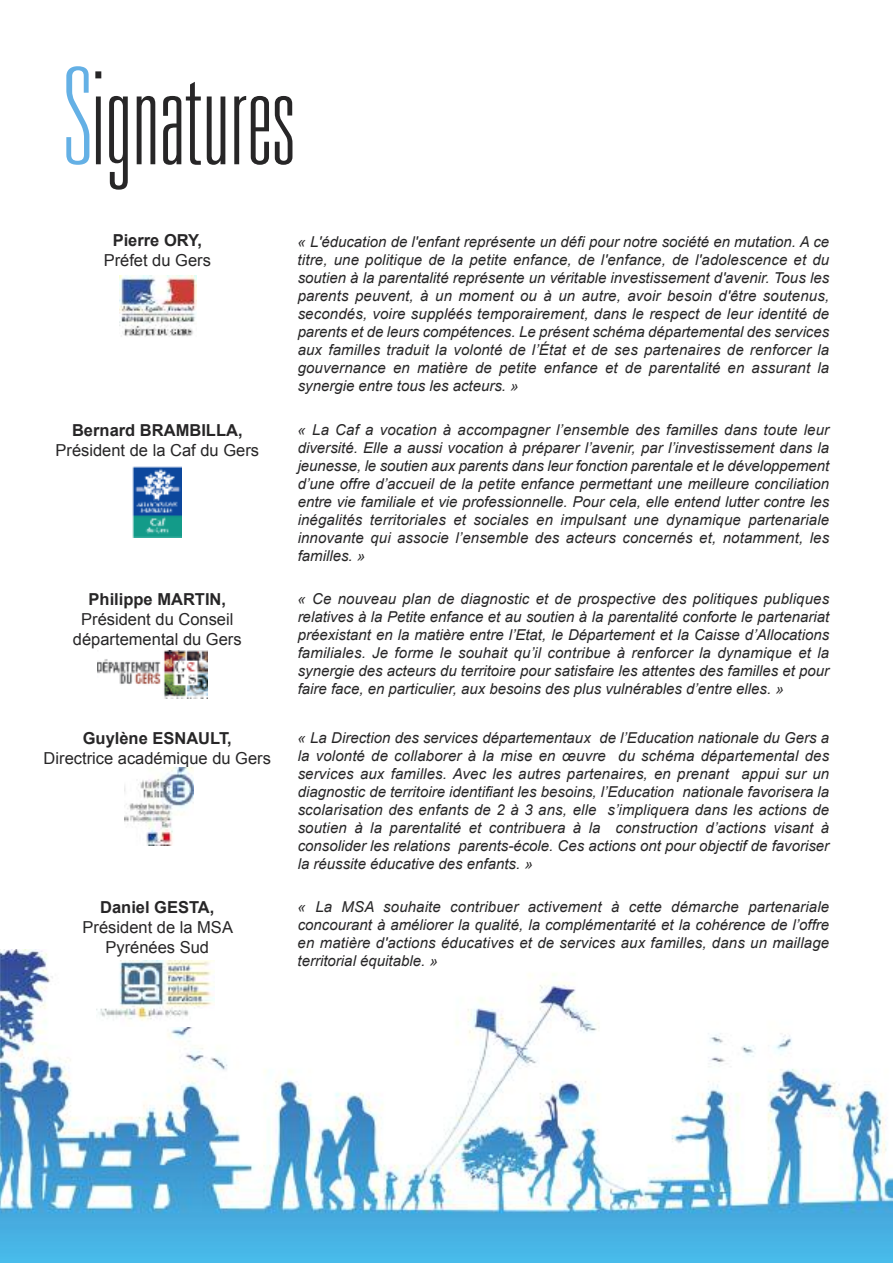
<style>
.page{position:relative;width:893px;height:1263px;background:#fff}
.page>*{position:absolute;margin:0;border:0;box-sizing:border-box;transform-origin:0 0}
.t1{font:100 ultra-condensed 135px "Univers LT Std";color:#272627}
.t2{font:16.5px/19.8px "Arial";color:#272627;text-align:center}
.t3{font:700 16.5px "Arial";color:#272627}
.t4{font:italic 15px/18px "Arial";color:#272627;text-align:justify}
.s1{color:#64b0e5}
</style>
<div class="page">
<img style="left:0;top:950px;width:893px;height:313px">
<img style="left:119px;top:276px;width:78px;height:61px">
<svg style="left:181px;top:466px;width:1px;height:72px"></svg>
<img style="left:132px;top:466px;width:49px;height:72px">
<img style="left:97px;top:650px;width:110px;height:48px">
<img style="left:124px;top:768px;width:69px;height:77px">
<img style="left:97px;top:960px;width:118px;height:66px">
<h1 class="t1" style="left:64px;top:67px;width:233px"><span class="s1">S</span>ignatures</h1>
<p class="t3" style="left:113px;top:231px;width:91px">Pierre ORY,</p>
<p class="t2" style="left:104px;top:250px;width:109px">Préfet du Gers</p>
<p class="t4" style="left:298px;top:232px;width:533px">« L'éducation de l'enfant représente un défi pour notre société en mutation. A ce titre, une politique de la petite enfance, de l'enfance, de l'adolescence et du soutien à la parentalité représente un véritable investissement d'avenir. Tous les parents peuvent, à un moment ou à un autre, avoir besoin d'être soutenus, secondés, voire suppléés temporairement, dans le respect de leur identité de parents et de leurs compétences. Le présent schéma départemental des services aux familles traduit la volonté de l’État et de ses partenaires de renforcer la gouvernance en matière de petite enfance et de parentalité en assurant la synergie entre tous les acteurs. »</p>
<p class="t3" style="left:72px;top:421px;width:172px">Bernard BRAMBILLA,</p>
<p class="t2" style="left:56px;top:440px;width:205px">Président de la Caf du Gers</p>
<p class="t4" style="left:298px;top:421px;width:533px">« La Caf a vocation à accompagner l’ensemble des familles dans toute leur diversité. Elle a aussi vocation à préparer l’avenir, par l’investissement dans la jeunesse, le soutien aux parents dans leur fonction parentale et le développement d’une offre d’accueil de la petite enfance permettant une meilleure conciliation entre vie familiale et vie professionnelle. Pour cela, elle entend lutter contre les inégalités territoriales et sociales en impulsant une dynamique partenariale innovante qui associe l’ensemble des acteurs concernés et, notamment, les familles. »</p>
<p class="t3" style="left:89px;top:590px;width:139px">Philippe MARTIN,</p>
<p class="t2" style="left:73px;top:609px;width:170px">Président du Conseil départemental du Gers</p>
<p class="t4" style="left:298px;top:590px;width:533px">« Ce nouveau plan de diagnostic et de prospective des politiques publiques relatives à la Petite enfance et au soutien à la parentalité conforte le partenariat préexistant en la matière entre l’Etat, le Département et la Caisse d’Allocations familiales. Je forme le souhait qu’il contribue à renforcer la dynamique et la synergie des acteurs du territoire pour satisfaire les attentes des familles et pour faire face, en particulier, aux besoins des plus vulnérables d’entre elles. »</p>
<p class="t3" style="left:83px;top:729px;width:151px">Guylène ESNAULT,</p>
<p class="t2" style="left:44px;top:748px;width:229px">Directrice académique du Gers</p>
<p class="t4" style="left:298px;top:729px;width:533px">« La Direction des services départementaux de l’Education nationale du Gers a la volonté de collaborer à la mise en œuvre du schéma départemental des services aux familles. Avec les autres partenaires, en prenant appui sur un diagnostic de territoire identifiant les besoins, l’Education nationale favorisera la scolarisation des enfants de 2 à 3 ans, elle s’impliquera dans les actions de soutien à la parentalité et contribuera à la construction d’actions visant à consolider les relations parents-école. Ces actions ont pour objectif de favoriser la réussite éducative des enfants. »</p>
<p class="t3" style="left:100px;top:898px;width:116px">Daniel GESTA,</p>
<p class="t2" style="left:83px;top:917px;width:152px">Président de la MSA<br>Pyrénées Sud</p>
<p class="t4" style="left:298px;top:898px;width:533px">« La MSA souhaite contribuer activement à cette démarche partenariale concourant à améliorer la qualité, la complémentarité et la cohérence de l’offre en matière d'actions éducatives et de services aux familles, dans un maillage territorial équitable. »</p>
</div>
